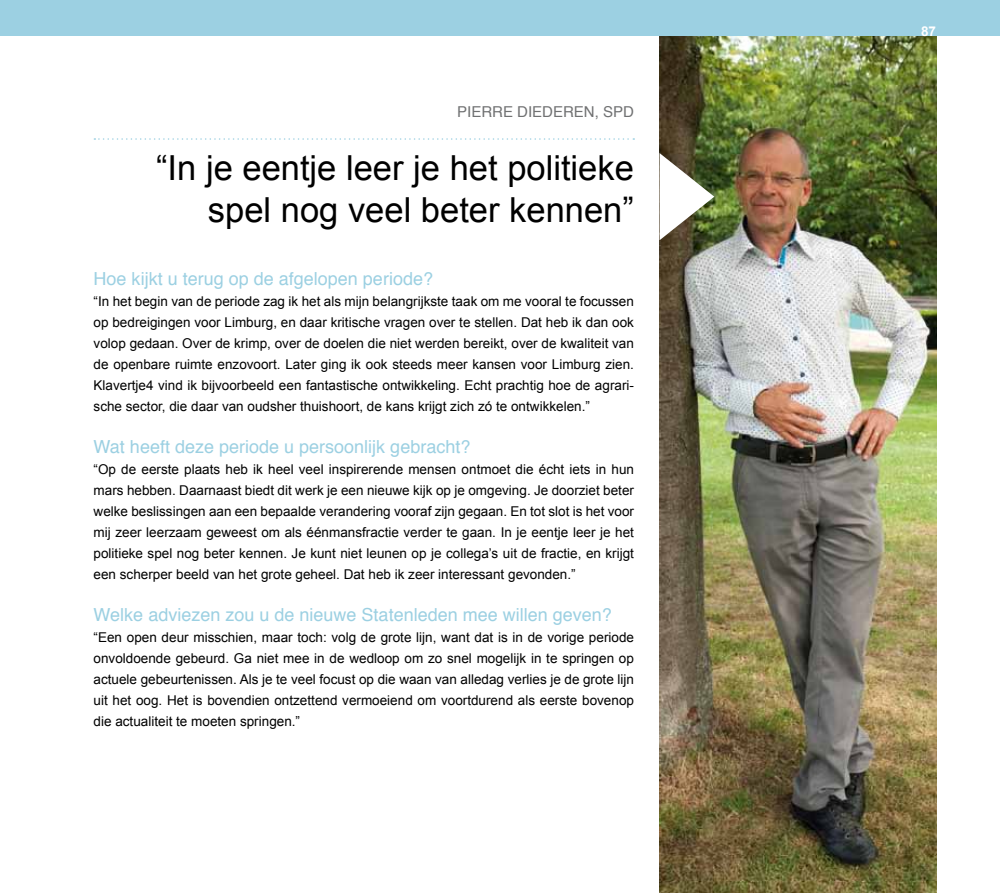
<style>
.page{position:relative;width:1000px;height:893px;background:#fff}
.page>*{position:absolute;margin:0;border:0;box-sizing:border-box;transform-origin:0 0}
.t1{font:34.5px/42px "Arial";color:#000;text-align:right}
.t2{font:18px "Helvetica";color:#9cd0e2}
.t3{font:15px "Helvetica";color:#707172}
.t4{font:13.5px/21px "Arial";color:#000;text-align:justify}
.t5{font:700 13.5px "Arial";color:#fff}
</style>
<div class="page">
<img style="left:659px;top:35px;width:276px;height:858px">
<svg style="left:94px;top:138px;width:540px;height:2px"></svg>
<svg style="left:659px;top:153px;width:55px;height:87px"></svg>
<div style="left:0;top:0;width:999px;height:35px;background:#9cd0e2"></div>
<p class="t3" style="left:457px;top:100px;width:20px">Pierre</p>
<p class="t3" style="left:517px;top:100px;width:21px">Diederen</p>
<p class="t3" style="left:594px;top:100px;width:41px">, SPD</p>
<h1 class="t1" style="left:156px;top:147px;width:479px">“In je eentje leer je het politieke spel nog veel beter kennen”</h1>
<h2 class="t2" style="left:94px;top:265px;width:341px">Hoe kijkt u terug op de afgelopen periode?</h2>
<p class="t4" style="left:94px;top:291px;width:542px">“In het begin van de periode zag ik het als mijn belangrijkste taak om me vooral te focussen op bedreigingen voor Limburg, en daar kritische vragen over te stellen. Dat heb ik dan ook volop gedaan. Over de krimp, over de doelen die niet werden bereikt, over de kwaliteit van de openbare ruimte enzovoort. Later ging ik ook steeds meer kansen voor Limburg zien.<br>Klavertje4 vind ik bijvoorbeeld een fantastische ontwikkeling. Echt prachtig hoe de agrari&shy;sche sector, die daar van oudsher thuishoort, de kans krijgt zich zó te ontwikkelen.”</p>
<h2 class="t2" style="left:94px;top:433px;width:378px">Wat heeft deze periode u persoonlijk gebracht?</h2>
<p class="t4" style="left:94px;top:459px;width:541px">“Op de eerste plaats heb ik heel veel inspirerende mensen ontmoet die écht iets in hun mars hebben. Daarnaast biedt dit werk je een nieuwe kijk op je omgeving. Je doorziet beter welke beslissingen aan een bepaalde verandering vooraf zijn gegaan. En tot slot is het voor mij zeer leerzaam geweest om als éénmansfractie verder te gaan. In je eentje leer je het politieke spel nog beter kennen. Je kunt niet leunen op je collega’s uit de fractie, en krijgt een scherper beeld van het grote geheel. Dat heb ik zeer interessant gevonden.”</p>
<h2 class="t2" style="left:94px;top:601px;width:519px">Welke adviezen zou u de nieuwe Statenleden mee willen geven?</h2>
<p class="t4" style="left:94px;top:627px;width:542px">“Een open deur misschien, maar toch: volg de grote lijn, want dat is in de vorige periode onvoldoende gebeurd. Ga niet mee in de wedloop om zo snel mogelijk in te springen op actuele gebeurtenissen. Als je te veel focust op die waan van alledag verlies je de grote lijn uit het oog. Het is bovendien ontzettend vermoeiend om voortdurend als eerste bovenop die actualiteit te moeten springen.”</p>
<p class="t5" style="left:920px;top:22px;width:17px">87</p>
</div>
